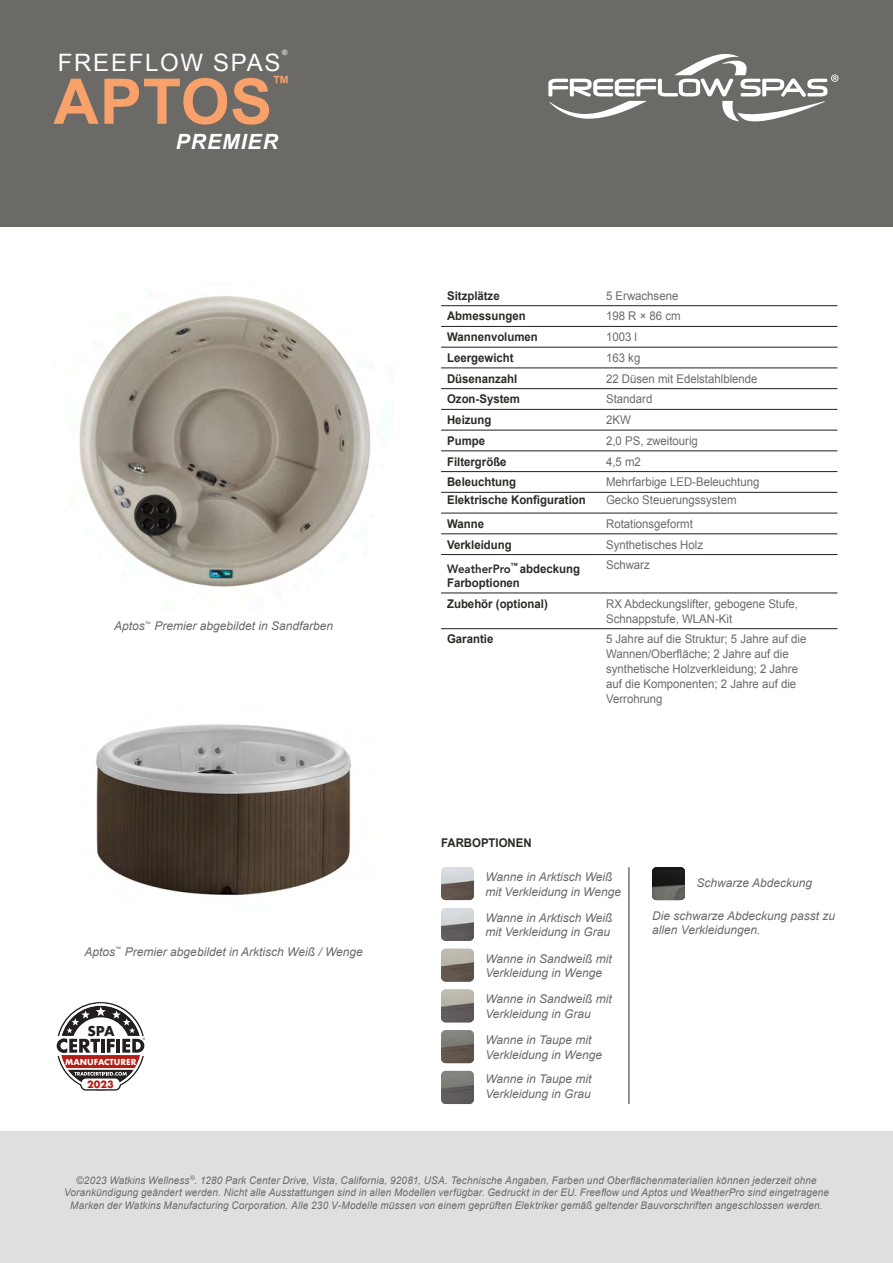
<style>
.page{position:relative;width:893px;height:1263px;background:#fff}
.page>*{position:absolute;margin:0;border:0;box-sizing:border-box;transform-origin:0 0}
.t1{font:700 63px "Arial";letter-spacing:.01em;color:#f9a16b}
.t2{font:24px "Arial";letter-spacing:.07em;color:#fff}
.t3{font:italic 700 21px "Arial";letter-spacing:.05em;color:#fff}
.t4{font:700 18.3px "Arial";color:#f9a16b}
.t5{font:700 13.2px "Futura";color:#231f20}
.t6{font:12px/15px "Arial";color:#6c6a67;scale:.95 1}
.t7{font:italic 12px/14.4px "Arial";color:#6c6a67}
.t8{font:700 12px "Arial";color:#2d2a26;scale:.95 1}
.t9{font:800 12px "Avenir";color:#2d2a26;scale:.95 1}
.t10{font:italic 10.5px/12.6px "Arial";letter-spacing:.015em;color:#6c6a67;text-align:center;scale:.95 1}
.t11{font:700 9.75px "Futura";color:#b41d15}
.t12{font:700 8.1px "Futura";color:#fff}
.t13{font:7.35px "Arial";color:#fff}
.s1{font-family:"Arial";font-weight:700}
</style>
<div class="page">
<div style="left:0;top:1131px;width:893px;height:132px;background:#e0dfde"></div>
<div style="left:0;top:0;width:893px;height:226px;background:#6c6a67"></div>
<img style="left:79px;top:296px;width:292px;height:291px">
<img style="left:96px;top:724px;width:255px;height:171px">
<svg style="left:548px;top:54px;width:290px;height:68px"></svg>
<svg style="left:56px;top:1002px;width:89px;height:89px"></svg>
<hr style="left:629px;top:867px;width:1px;height:237px;background:#2d2a26">
<img style="left:441px;top:867px;width:33px;height:33px">
<img style="left:441px;top:908px;width:33px;height:33px">
<img style="left:443px;top:981px;width:29px;height:1px">
<img style="left:441px;top:1030px;width:33px;height:33px">
<img style="left:443px;top:1103px;width:29px;height:1px">
<hr style="left:441px;top:305px;width:396px;height:1px;background:#231f20">
<hr style="left:441px;top:326px;width:396px;height:1px;background:#231f20">
<hr style="left:441px;top:347px;width:396px;height:1px;background:#231f20">
<hr style="left:441px;top:368px;width:396px;height:1px;background:#231f20">
<hr style="left:441px;top:388px;width:396px;height:1px;background:#231f20">
<hr style="left:441px;top:409px;width:396px;height:1px;background:#231f20">
<hr style="left:441px;top:430px;width:396px;height:1px;background:#231f20">
<hr style="left:441px;top:451px;width:396px;height:1px;background:#231f20">
<hr style="left:441px;top:471px;width:396px;height:1px;background:#231f20">
<hr style="left:441px;top:492px;width:396px;height:1px;background:#231f20">
<hr style="left:441px;top:513px;width:396px;height:1px;background:#231f20">
<hr style="left:441px;top:533px;width:396px;height:1px;background:#231f20">
<hr style="left:441px;top:554px;width:396px;height:1px;background:#231f20">
<hr style="left:441px;top:593px;width:396px;height:1px;background:#231f20">
<hr style="left:441px;top:628px;width:396px;height:1px;background:#231f20">
<img style="left:441px;top:949px;width:33px;height:32px">
<img style="left:441px;top:989px;width:33px;height:33px">
<img style="left:441px;top:1071px;width:33px;height:32px">
<svg style="left:652px;top:867px;width:33px;height:33px"></svg>
<p class="t13" style="left:282px;top:50px;width:7px">®</p>
<h2 class="t2" style="left:58px;top:54px;width:224px">FREEFLOW SPAS</h2>
<h1 class="t1" style="left:53px;top:78px;width:220px">APTOS</h1>
<h3 class="t4" style="left:272px;top:76px;width:20px">™</h3>
<h3 class="t3" style="left:176px;top:129px;width:103px">PREMIER</h3>
<p class="t7" style="left:114px;top:620px;width:221px">Aptos<sup>™</sup> Premier abgebildet in Sandfarben</p>
<p class="t7" style="left:85px;top:945px;width:280px">Aptos<sup>™</sup> Premier abgebildet in Arktisch Weiß / Wenge</p>
<p class="t5" style="left:87px;top:1024px;width:29px">SPA</p>
<p class="t12" style="left:65px;top:1057px;width:73px">MANUFACTURER</p>
<p class="t11" style="left:87px;top:1078px;width:28px">2023</p>
<p class="t8" style="left:447px;top:291px;width:57px">Sitzplätze</p>
<p class="t6" style="left:606px;top:289px;width:78px">5 Erwachsene</p>
<p class="t8" style="left:447px;top:312px;width:84px">Abmessungen</p>
<p class="t6" style="left:606px;top:310px;width:80px">198 R × 86 cm</p>
<p class="t8" style="left:447px;top:332px;width:97px">Wannenvolumen</p>
<p class="t6" style="left:606px;top:331px;width:34px">1003 l</p>
<p class="t8" style="left:447px;top:353px;width:72px">Leergewicht</p>
<p class="t6" style="left:606px;top:351px;width:38px">163 kg</p>
<p class="t8" style="left:447px;top:374px;width:76px">Düsenanzahl</p>
<p class="t6" style="left:606px;top:372px;width:161px">22 Düsen mit Edelstahlblende</p>
<p class="t8" style="left:447px;top:395px;width:78px">Ozon-System</p>
<p class="t6" style="left:606px;top:393px;width:50px">Standard</p>
<p class="t8" style="left:447px;top:415px;width:48px">Heizung</p>
<p class="t6" style="left:606px;top:413px;width:28px">2KW</p>
<p class="t8" style="left:447px;top:436px;width:42px">Pumpe</p>
<p class="t6" style="left:606px;top:434px;width:98px">2,0 PS, zweitourig</p>
<p class="t8" style="left:447px;top:457px;width:64px">Filtergröße</p>
<p class="t6" style="left:606px;top:455px;width:38px">4,5 m2</p>
<p class="t8" style="left:447px;top:478px;width:74px">Beleuchtung</p>
<p class="t6" style="left:606px;top:476px;width:163px">Mehrfarbige LED-Beleuchtung</p>
<p class="t8" style="left:447px;top:492px;width:148px">Elektrische Konfiguration</p>
<p class="t6" style="left:606px;top:493px;width:139px">Gecko Steuerungssystem</p>
<p class="t8" style="left:447px;top:519px;width:40px">Wanne</p>
<p class="t6" style="left:606px;top:517px;width:93px">Rotationsgeformt</p>
<p class="t8" style="left:447px;top:540px;width:70px">Verkleidung</p>
<p class="t6" style="left:606px;top:538px;width:104px">Synthetisches Holz</p>
<p class="t9" style="left:447px;top:561px;width:141px">WeatherPro<sup>™</sup> <span class="s1">abdeckung</span></p>
<p class="t8" style="left:447px;top:578px;width:78px">Farboptionen</p>
<p class="t6" style="left:606px;top:559px;width:48px">Schwarz</p>
<p class="t8" style="left:447px;top:599px;width:107px">Zubehör (optional)</p>
<p class="t6" style="left:606px;top:597px;width:204px">RX Abdeckungslifter, gebogene Stufe,<br>Schnappstufe, WLAN-Kit</p>
<p class="t8" style="left:447px;top:635px;width:50px">Garantie</p>
<p class="t6" style="left:606px;top:633px;width:212px">5 Jahre auf die Struktur; 5 Jahre auf die<br>Wannen/Oberfläche; 2 Jahre auf die synthetische Holzverkleidung; 2 Jahre auf die Komponenten; 2 Jahre auf die<br>Verrohrung</p>
<p class="t8" style="left:441px;top:838px;width:97px">FARBOPTIONEN</p>
<p class="t7" style="left:485px;top:870px;width:137px">Wanne in Arktisch Weiß mit Verkleidung in Wenge</p>
<p class="t7" style="left:485px;top:911px;width:129px">Wanne in Arktisch Weiß mit Verkleidung in Grau</p>
<p class="t7" style="left:485px;top:951px;width:128px">Wanne in Sandweiß mit<br>Verkleidung in Wenge</p>
<p class="t7" style="left:485px;top:992px;width:128px">Wanne in Sandweiß mit<br>Verkleidung in Grau</p>
<p class="t7" style="left:485px;top:1033px;width:118px">Wanne in Taupe mit<br>Verkleidung in Wenge</p>
<p class="t7" style="left:485px;top:1072px;width:108px">Wanne in Taupe mit<br>Verkleidung in Grau</p>
<p class="t7" style="left:696px;top:875px;width:117px">Schwarze Abdeckung</p>
<p class="t7" style="left:652px;top:909px;width:184px">Die schwarze Abdeckung passt zu allen Verkleidungen.</p>
<p class="t10" style="left:64px;top:1174px;width:807px">©2023 Watkins Wellness<sup>®</sup>. 1280 Park Center Drive, Vista, California, 92081, USA. Technische Angaben, Farben und Oberflächenmaterialien können jederzeit ohne<br>Vorankündigung geändert werden. Nicht alle Ausstattungen sind in allen Modellen verfügbar. Gedruckt in der EU. Freeflow und Aptos und WeatherPro sind eingetragene<br>Marken der Watkins Manufacturing Corporation. Alle 230 V-Modelle müssen von einem geprüften Elektriker gemäß geltender Bauvorschriften angeschlossen werden.</p>
</div>
